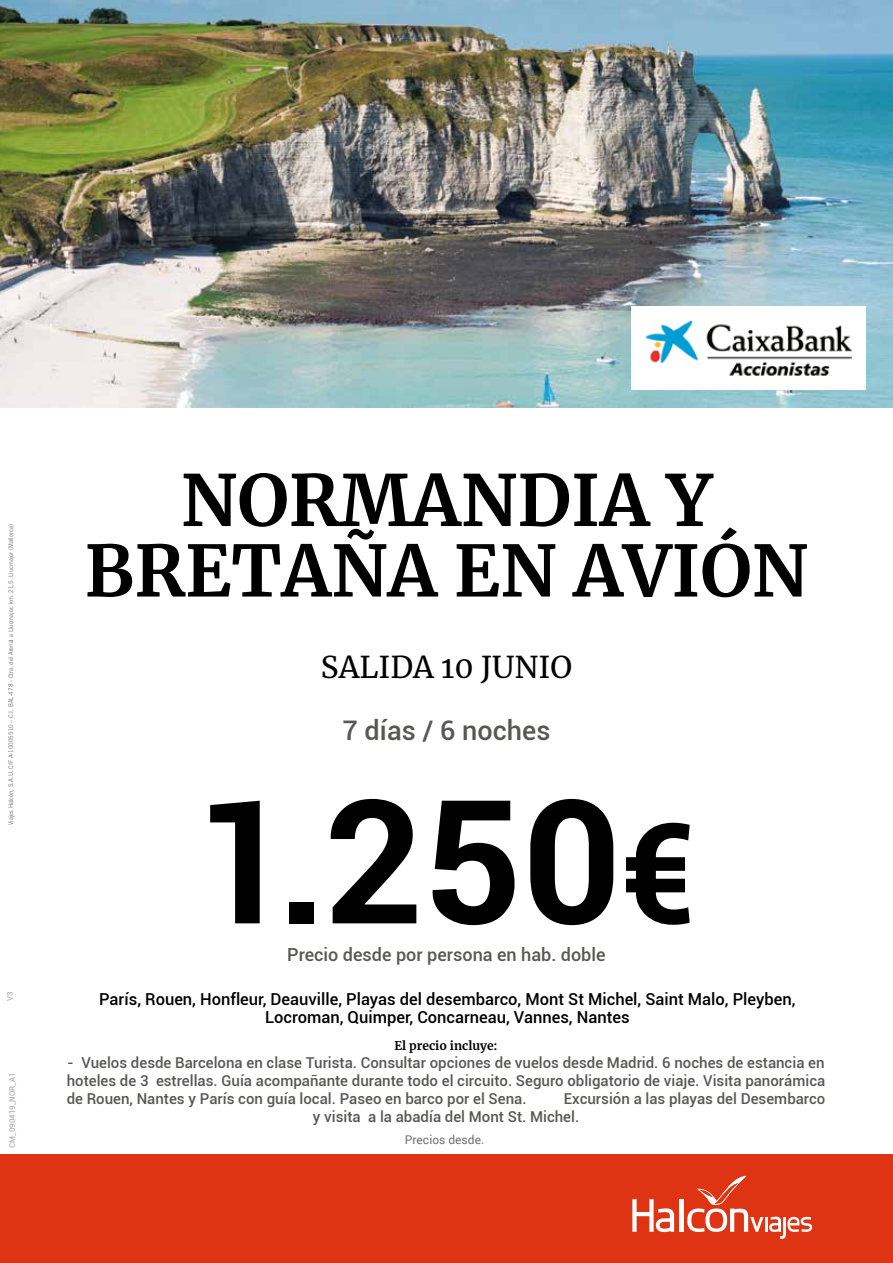
<style>
.page{position:relative;width:893px;height:1263px;background:#fff}
.page>*{position:absolute;margin:0;border:0;box-sizing:border-box;transform-origin:0 0}
.t1{font:700 172.5px "Roboto";color:#000}
.t2{font:700 70.5px/70.5px "Merriweather";color:#000;text-align:center}
.t3{font:30px "Merriweather";color:#000}
.t4{font:500 27px "Roboto";color:#575756}
.t5{font:500 18px "Roboto";color:#575756}
.t6{font:500 16.5px/18px "Roboto";color:#000;text-align:center}
.t7{font:500 15px/18px "Roboto";color:#575756;text-align:justify}
.t8{font:700 12px "Merriweather";color:#000}
.t9{font:12px "Roboto";color:#706f6f}
.t10{font:500 7.95px "Roboto";color:#b3b2b2}
.t11{font:6.45px "Trade Gothic LT Std";color:#706f6f;scale:.9 1}
.s1{font-size:139.5px}
</style>
<div class="page">
<img style="left:0;top:0;width:893px;height:407px">
<img style="left:631px;top:306px;width:234px;height:83px">
<div style="left:0;top:1154px;width:893px;height:109px;background:#de3414"></div>
<hr style="left:764px;top:1217px;width:3px;height:15px;background:#fff">
<svg style="left:769px;top:1216px;width:43px;height:23px"></svg>
<hr style="left:679px;top:1199px;width:4px;height:33px;background:#fff">
<svg style="left:632px;top:1199px;width:42px;height:33px"></svg>
<svg style="left:687px;top:1176px;width:76px;height:56px"></svg>
<p class="t11" style="left:7px;top:825px;width:335px;rotate:-90deg">Viajes Halcón, S.A.U. CIF A-10005510 – C.I. BAL-478 - Ctra. del Arenal a Llucmajor, km. 21,5. Llucmajor (Mallorca)</p>
<p class="t10" style="left:4px;top:1000px;width:11px;rotate:-90deg">V3</p>
<p class="t10" style="left:7px;top:1148px;width:77px;rotate:-90deg">CM_090419_NOR_A1</p>
<h2 class="t2" style="left:85px;top:463px;width:725px">NORMANDIA Y<br>BRETAÑA EN AVIÓN</h2>
<h3 class="t3" style="left:321px;top:646px;width:253px">SALIDA 10 JUNIO</h3>
<h3 class="t4" style="left:343px;top:711px;width:209px">7 días / 6 noches</h3>
<h1 class="t1" style="left:196px;top:740px;width:503px">1.250<span class="s1">€</span></h1>
<p class="t5" style="left:287px;top:942px;width:320px">Precio desde por persona en hab. doble</p>
<p class="t6" style="left:99px;top:989px;width:698px">París, Rouen, Honfleur, Deauville, Playas del desembarco, Mont St Michel, Saint Malo, Pleyben,<br>Locroman, Quimper, Concarneau, Vannes, Nantes</p>
<p class="t8" style="left:394px;top:1037px;width:105px">El precio incluye:</p>
<p class="t7" style="left:67px;top:1053px;width:760px">- Vuelos desde Barcelona en clase Turista. Consultar opciones de vuelos desde Madrid. 6 noches de estancia en hoteles de 3 estrellas. Guía acompañante durante todo el circuito. Seguro obligatorio de viaje. Visita panorámica de Rouen, Nantes y París con guía local. Paseo en barco por el Sena.</p>
<p class="t7" style="left:313px;top:1089px;width:514px;text-indent:251px">Excursión a las playas del Desembarco y visita a la abadía del Mont St. Michel.</p>
<p class="t9" style="left:405px;top:1131px;width:81px">Precios desde.</p>
</div>
